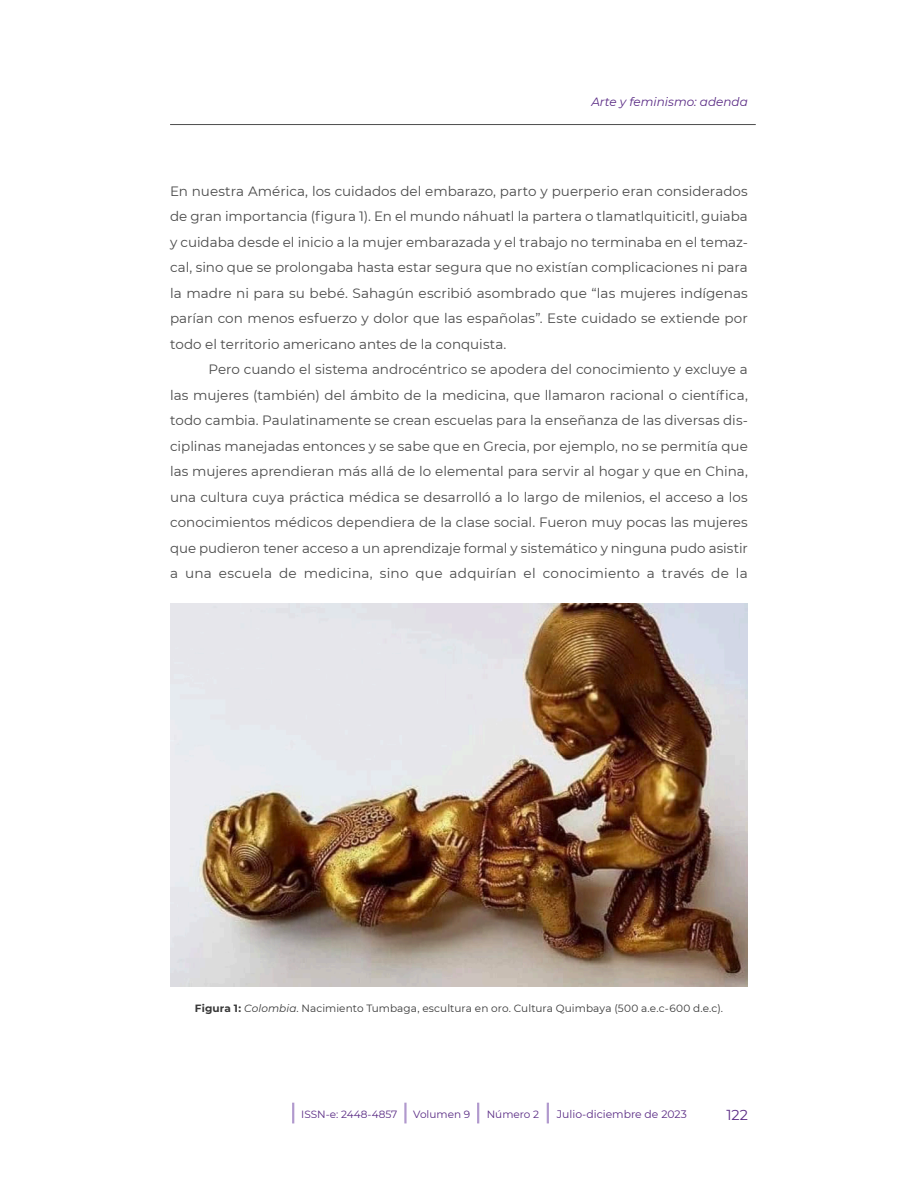
<style>
.page{position:relative;width:918px;height:1188px;background:#fff}
.page>*{position:absolute;margin:0;border:0;box-sizing:border-box;transform-origin:0 0}
.t1{font:14.4px "Montserrat";color:#592a84}
.TEXTO_2{font:13.5px/25.5px "Montserrat";letter-spacing:.01em;color:#4a4a4a;text-align:justify}
.t2{font:italic 12px "Montserrat";color:#592a84}
.t3{font:10.8px "Montserrat";color:#592a84}
.PIE_DE_FOTO{font:10.5px "Montserrat";letter-spacing:.01em;color:#383838}
.t4{font:10.5px "Montserrat";color:#592a84}
.s1{font-weight:700}
.s2{font-style:italic}
</style>
<div class="page">
<hr style="left:170px;top:124px;width:586px;height:1px;background:#4d4d4d">
<img style="left:170px;top:604px;width:578px;height:382px">
<p class="t2" style="left:591px;top:94px;width:158px">Arte y feminismo: adenda</p>
<p class="TEXTO_2" style="left:170px;top:178px;width:579px">En nuestra América, los cuidados del embarazo, parto y puerperio eran considerados de gran importancia (figura 1). En el mundo náhuatl la partera o tlamatlquiticitl, guiaba y cuidaba desde el inicio a la mujer embarazada y el trabajo no terminaba en el temaz&shy;cal, sino que se prolongaba hasta estar segura que no existían complicaciones ni para la madre ni para su bebé. Sahagún escribió asombrado que “las mujeres indígenas parían con menos esfuerzo y dolor que las españolas”. Este cuidado se extiende por todo el territorio americano antes de la conquista.</p>
<p class="TEXTO_2" style="left:170px;top:356px;width:579px;text-indent:38px">Pero cuando el sistema androcéntrico se apodera del conocimiento y excluye a las mujeres (también) del ámbito de la medicina, que llamaron racional o científica, todo cambia. Paulatinamente se crean escuelas para la enseñanza de las diversas dis&shy;ciplinas manejadas entonces y se sabe que en Grecia, por ejemplo, no se permitía que las mujeres aprendieran más allá de lo elemental para servir al hogar y que en China, una cultura cuya práctica médica se desarrolló a lo largo de milenios, el acceso a los conocimientos médicos dependiera de la clase social. Fueron muy pocas las mujeres que pudieron tener acceso a un aprendizaje formal y sistemático y ninguna pudo asistir a una escuela de medicina, sino que adquirían el conocimiento a través de la</p>
<p class="PIE_DE_FOTO" style="left:195px;top:1001px;width:530px"><span class="s1">Figura 1:</span> <span class="s2">Colombia</span>. Nacimiento Tumbaga, escultura en oro. Cultura Quimbaya (500 a.e.c-600 d.e.c).</p>
<p class="t4" style="left:301px;top:1107px;width:98px">ISSN-e: 2448-4857</p>
<p class="t4" style="left:413px;top:1107px;width:58px">Volumen 9</p>
<p class="t4" style="left:487px;top:1107px;width:54px">Número 2</p>
<p class="t3" style="left:557px;top:1107px;width:131px">Julio-diciembre de 2023</p>
<p class="t1" style="left:726px;top:1105px;width:23px">122</p>
</div>
